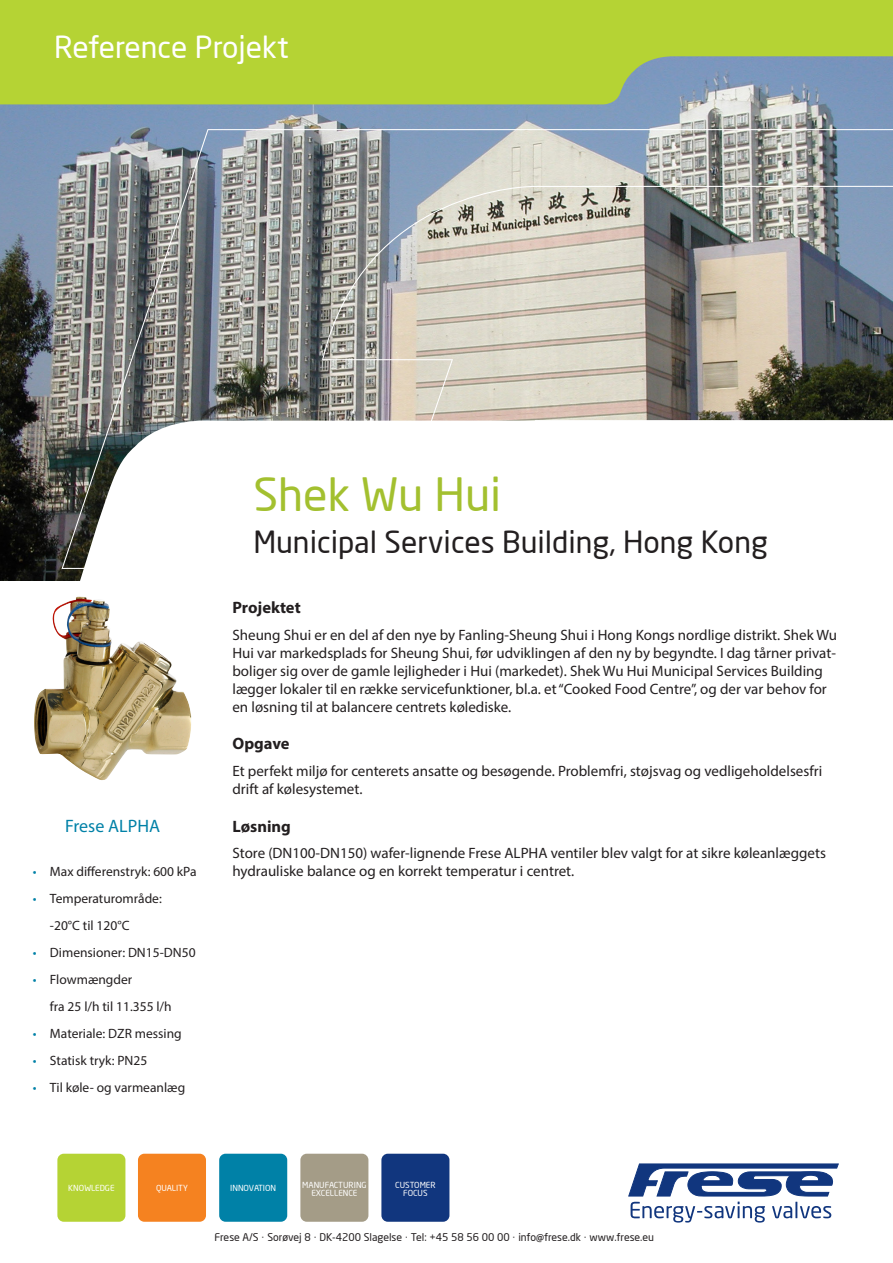
<style>
.page{position:relative;width:893px;height:1263px;background:#fff}
.page>*{position:absolute;margin:0;border:0;box-sizing:border-box;transform-origin:0 0}
.Overskrift_-_Farvet{font:45px "Neo Sans";color:#a3c02f}
.Overskrift_-_sort{font:30px "Neo Sans";color:#231f20}
.Reference_Projekt{font:30px "Neo Sans";color:#fff}
.Brødtekst{font:18px "Myriad Pro";color:#0081a7}
.Underoverskrift_sort{font:700 16.5px "Myriad Pro";color:#231f20}
.Brødtekst-2{font:15px/18px "Myriad Pro";color:#231f20}
.t1{font:13.5px/27px "Myriad Pro";color:#231f20}
.Kontakt_oplysninger{font:10.5px "Neo Sans";color:#231f20}
.t2{font:8.25px/8.4px "Neo Sans";color:#fff;text-align:center}
.s1{color:#0081a7}
.s2{font-family:"Arial"}
</style>
<div class="page">
<img style="left:0;top:104px;width:893px;height:476px">
<svg style="left:0;top:0;width:893px;height:104px;background:#aecb46"></svg>
<svg style="left:5px;top:421px;width:530px;height:297px"></svg>
<svg style="left:535px;top:569px;width:358px;height:11px"></svg>
<img style="left:62px;top:129px;width:831px;height:440px">
<svg style="left:628px;top:1164px;width:211px;height:58px"></svg>
<div style="left:57px;top:1154px;width:68px;height:68px;background:#b5d334;border-radius:6px"></div>
<div style="left:381px;top:1154px;width:68px;height:68px;background:#11367e;border-radius:6px"></div>
<div style="left:138px;top:1154px;width:68px;height:68px;background:#f58220;border-radius:6px"></div>
<div style="left:219px;top:1154px;width:68px;height:68px;background:#0081a7;border-radius:6px"></div>
<div style="left:300px;top:1154px;width:68px;height:68px;background:#a49c87;border-radius:6px"></div>
<img style="left:34px;top:596px;width:157px;height:184px">
<p class="Reference_Projekt" style="left:54px;top:29px;width:236px">Reference Projekt</p>
<p class="Brødtekst" style="left:65px;top:815px;width:96px">Frese ALPHA</p>
<p class="t1" style="left:33px;top:858px;width:165px"><span class="s1">•</span> Max differenstryk: 600 kPa</p>
<p class="t1" style="left:50px;top:885px;width:113px;text-indent:-17px"><span class="s1">•</span> Temperaturområde: -20°C til 120°C</p>
<p class="t1" style="left:33px;top:939px;width:164px"><span class="s1">•</span> Dimensioner: DN15-DN50</p>
<p class="t1" style="left:50px;top:966px;width:123px;text-indent:-17px"><span class="s1">•</span> Flowmængder<br>fra 25 l/h til 11.355 l/h</p>
<p class="t1" style="left:33px;top:1020px;width:150px"><span class="s1">•</span> Materiale: DZR messing</p>
<p class="t1" style="left:33px;top:1047px;width:116px"><span class="s1">•</span> Statisk tryk: PN25</p>
<p class="t1" style="left:33px;top:1074px;width:154px"><span class="s1">•</span> Til køle- og varmeanlæg</p>
<p class="Overskrift_-_Farvet" style="left:253px;top:467px;width:249px">Shek Wu Hui</p>
<p class="Overskrift_-_sort" style="left:253px;top:523px;width:516px">Municipal Services Building, Hong Kong</p>
<p class="Underoverskrift_sort" style="left:232px;top:597px;width:70px">Projektet</p>
<p class="Brødtekst-2" style="left:232px;top:625px;width:606px">Sheung Shui er en del af den nye by Fanling-Sheung Shui i Hong Kongs nordlige distrikt. Shek Wu Hui var markedsplads for Sheung Shui, før udviklingen af den ny by begyndte. I dag tårner privat&shy;boliger sig over de gamle lejligheder i Hui (markedet). Shek Wu Hui Municipal Services Building lægger lokaler til en række servicefunktioner, bl.a. et “Cooked Food Centre”, og der var behov for en løsning til at balancere centrets kølediske.</p>
<p class="Underoverskrift_sort" style="left:232px;top:733px;width:59px">Opgave</p>
<p class="Brødtekst-2" style="left:232px;top:762px;width:591px">Et perfekt miljø for centerets ansatte og besøgende. Problemfri, støjsvag og vedligeholdelsesfri drift af kølesystemet.</p>
<p class="Underoverskrift_sort" style="left:232px;top:815px;width:60px">Løsning</p>
<p class="Brødtekst-2" style="left:232px;top:844px;width:595px">Store (DN100-DN150) wafer-lignende Frese ALPHA ventiler blev valgt for at sikre køleanlæggets hydrauliske balance og en korrekt temperatur i centret.</p>
<p class="t2" style="left:68px;top:1183px;width:48px">KNOWLEDGE</p>
<p class="t2" style="left:395px;top:1180px;width:42px">CUSTOMER<br>FOCUS</p>
<p class="t2" style="left:156px;top:1183px;width:33px">QUALITY</p>
<p class="t2" style="left:230px;top:1183px;width:48px">INNOVATION</p>
<p class="t2" style="left:302px;top:1180px;width:66px">MANUFACTURING<br>EXCELLENCE</p>
<p class="Kontakt_oplysninger" style="left:215px;top:1231px;width:441px">Frese A/S <span class="s2">·</span> Sorøvej 8 <span class="s2">·</span> DK-4200 Slagelse <span class="s2">·</span> Tel: +45 58 56 00 00 <span class="s2">·</span> info@frese.dk <span class="s2">·</span> www.frese.eu</p>
</div>
